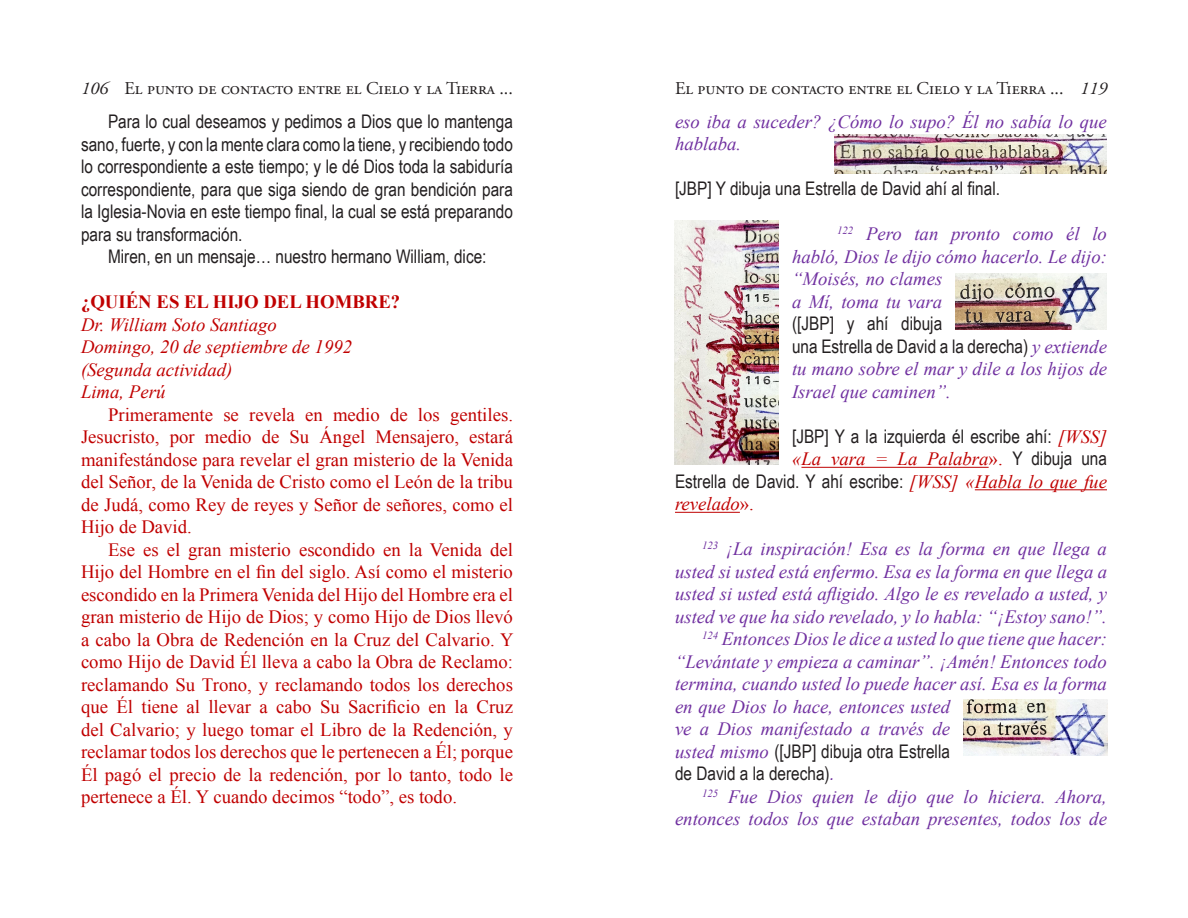
<style>
.page{position:relative;width:1188px;height:918px;background:#fff}
.page>*{position:absolute;margin:0;border:0;box-sizing:border-box;transform-origin:0 0}
.t1{font:18.75px/22.5px "Times New Roman";color:#c00000;text-align:justify}
.t2{font:italic 18.75px/22.5px "Times New Roman";color:#7030a0}
.t3{font:18.75px/22.5px "Arial Narrow";color:#231f20}
.t4{font:italic 18.75px/22.5px "Times New Roman";color:#c00000}
.t5{font:700 18.75px "Times New Roman";color:#c00000}
.t6{font:18px "Adobe Garamond Pro";color:#231f20}
.s1{font-style:italic}
.s2{font-family:"Times New Roman";font-style:italic;color:#7030a0}
.s3{font-family:"Times New Roman";font-style:italic;color:#c00000}
.s4{font-style:normal}
.s5{font-family:"Arial Narrow";font-style:normal;color:#231f20}
.s6{font-style:italic;color:#7030a0}
</style>
<div class="page">
<hr style="left:801px;top:467px;width:188px;height:1px;background:#c00000">
<hr style="left:975px;top:490px;width:132px;height:1px;background:#c00000">
<hr style="left:675px;top:512px;width:65px;height:1px;background:#c00000">
<img style="left:835px;top:135px;width:272px;height:39px">
<img style="left:956px;top:273px;width:151px;height:56px">
<img style="left:675px;top:220px;width:104px;height:244px">
<img style="left:964px;top:700px;width:144px;height:56px">
<p class="t6" style="left:81px;top:78px;width:433px"><span class="s1">106</span> El punto de contacto entre el Cielo y la Tierra ...</p>
<p class="t3" style="left:81px;top:110px;width:433px;text-align:justify;text-indent:27px">Para lo cual deseamos y pedimos a Dios que lo mantenga sano, fuerte, y con la mente clara como la tiene, y recibiendo todo lo correspondiente a este tiempo; y le dé Dios toda la sabiduría correspondiente, para que siga siendo de gran bendición para la Iglesia-Novia en este tiempo final, la cual se está preparando para su transformación.</p>
<p class="t3" style="left:108px;top:245px;width:380px">Miren, en un mensaje… nuestro hermano William, dice:</p>
<p class="t5" style="left:81px;top:289px;width:321px">¿QUIÉN ES EL HIJO DEL HOMBRE?</p>
<p class="t4" style="left:81px;top:313px;width:273px">Dr. William Soto Santiago<br>Domingo, 20 de septiembre de 1992 (Segunda actividad)<br>Lima, Perú</p>
<p class="t1" style="left:81px;top:403px;width:434px;text-indent:27px">Primeramente se revela en medio de los gentiles.<br>Jesucristo, por medio de Su Ángel Mensajero, estará manifestándose para revelar el gran misterio de la Venida del Señor, de la Venida de Cristo como el León de la tribu de Judá, como Rey de reyes y Señor de señores, como el Hijo de David.</p>
<p class="t1" style="left:81px;top:538px;width:434px;text-indent:27px">Ese es el gran misterio escondido en la Venida del Hijo del Hombre en el fin del siglo. Así como el misterio escondido en la Primera Venida del Hijo del Hombre era el gran misterio de Hijo de Dios; y como Hijo de Dios llevó a cabo la Obra de Redención en la Cruz del Calvario. Y como Hijo de David Él lleva a cabo la Obra de Reclamo: reclamando Su Trono, y reclamando todos los derechos que Él tiene al llevar a cabo Su Sacrificio en la Cruz del Calvario; y luego tomar el Libro de la Redención, y reclamar todos los derechos que le pertenecen a Él; porque Él pagó el precio de la redención, por lo tanto, todo le pertenece a Él. Y cuando decimos “todo”, es todo.</p>
<p class="t6" style="left:675px;top:78px;width:433px">El punto de contacto entre el Cielo y la Tierra ... <span class="s1">119</span></p>
<p class="t2" style="left:675px;top:110px;width:433px">eso iba a suceder? ¿Cómo lo supo? Él no sabía lo que hablaba.</p>
<p class="t3" style="left:675px;top:177px;width:327px">[JBP] Y dibuja una Estrella de David ahí al final.</p>
<p class="t2" style="left:792px;top:222px;width:316px;text-indent:45px"><sup>122</sup> Pero tan pronto como él lo habló, Dios le dijo cómo hacerlo. Le dijo: “Moisés, no clames<br>a Mí, toma tu vara</p>
<p class="t3" style="left:792px;top:312px;width:316px">([JBP] y ahí dibuja<br>una Estrella de David a la derecha) <span class="s2">y extiende</span></p>
<p class="t2" style="left:792px;top:357px;width:316px">tu mano sobre el mar y dile a los hijos de<br>Israel que caminen”.</p>
<p class="t3" style="left:792px;top:424px;width:316px">[JBP] Y a la izquierda él escribe ahí: <span class="s3">[WSS]</span></p>
<p class="t4" style="left:792px;top:447px;width:316px">«La vara = La Palabra<span class="s4">».</span> <span class="s5">Y dibuja una</span></p>
<p class="t3" style="left:675px;top:469px;width:434px">Estrella de David. Y ahí escribe: <span class="s3">[WSS] «Habla lo que fue</span></p>
<p class="t4" style="left:675px;top:492px;width:80px">revelado<span class="s4">».</span></p>
<p class="t2" style="left:702px;top:537px;width:406px"><sup>123</sup> ¡La inspiración! Esa es la forma en que llega a</p>
<p class="t2" style="left:675px;top:560px;width:434px">usted si usted está enfermo. Esa es la forma en que llega a</p>
<p class="t2" style="left:675px;top:582px;width:434px">usted si usted está afligido. Algo le es revelado a usted, y</p>
<p class="t2" style="left:675px;top:605px;width:433px">usted ve que ha sido revelado, y lo habla: “¡Estoy sano!”.</p>
<p class="t2" style="left:702px;top:627px;width:407px"><sup>124</sup> Entonces Dios le dice a usted lo que tiene que hacer:</p>
<p class="t2" style="left:675px;top:650px;width:433px">“Levántate y empieza a caminar”. ¡Amén! Entonces todo</p>
<p class="t2" style="left:675px;top:672px;width:433px">termina, cuando usted lo puede hacer así. Esa es la forma</p>
<p class="t2" style="left:675px;top:695px;width:277px">en que Dios lo hace, entonces usted</p>
<p class="t2" style="left:675px;top:717px;width:277px">ve a Dios manifestado a través de</p>
<p class="t3" style="left:675px;top:739px;width:277px"><span class="s2">usted mismo</span> ([JBP] dibuja otra Estrella de David a la derecha)<span class="s6">.</span></p>
<p class="t2" style="left:675px;top:785px;width:434px;text-align:right"><sup>125</sup> Fue Dios quien le dijo que lo hiciera. Ahora, entonces todos los que estaban presentes, todos los de</p>
</div>
